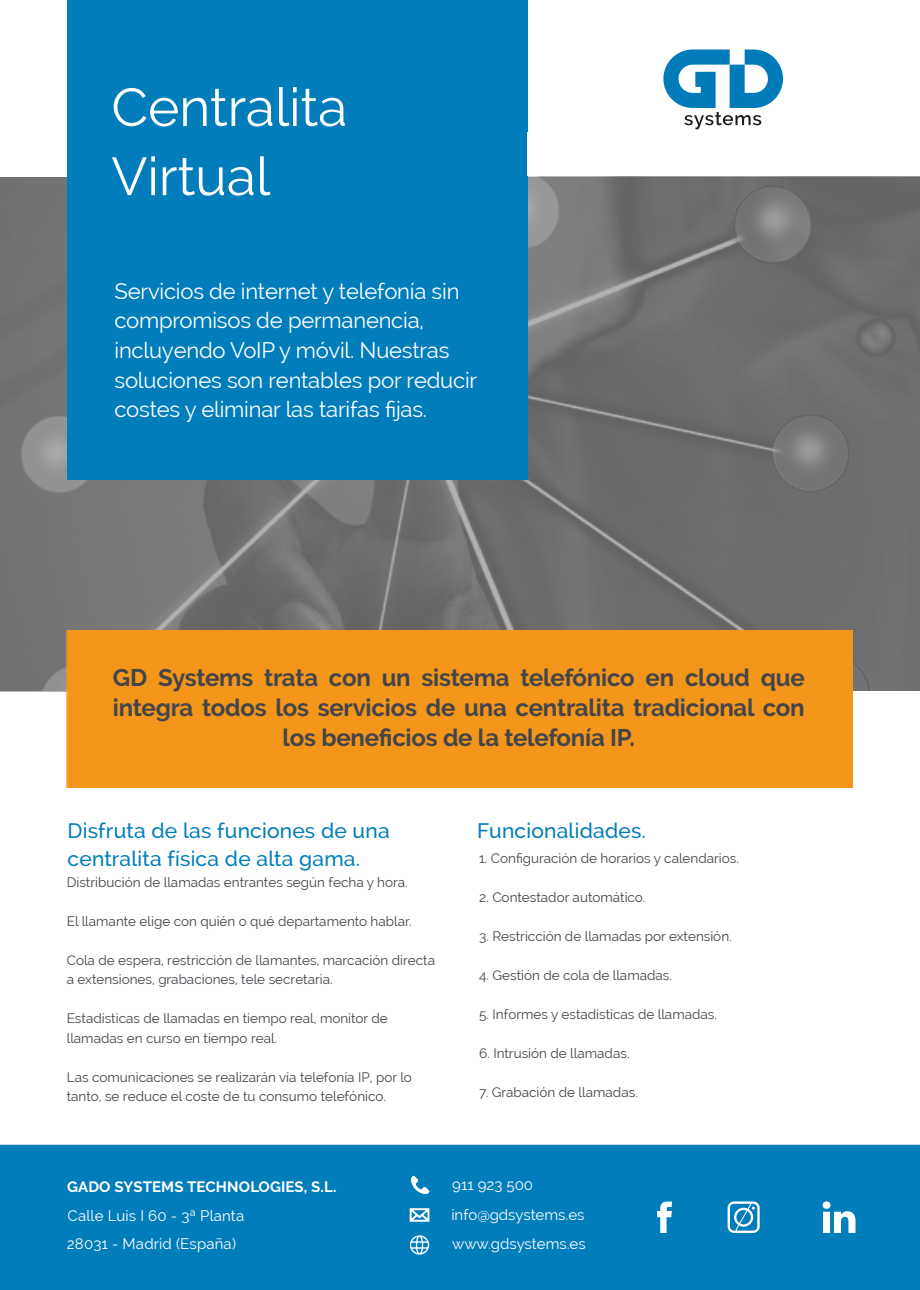
<style>
.page{position:relative;width:920px;height:1290px;background:#fff}
.page>*{position:absolute;margin:0;border:0;box-sizing:border-box;transform-origin:0 0}
.t1{font:53.25px/69.2px "Raleway";color:#fff}
.t2{font:700 24px/29.5px "Raleway";letter-spacing:-.01em;color:#43454b;text-align:center}
.t3{font:22.05px/29.5px "Raleway";letter-spacing:-.01em;color:#fff}
.t4{font:500 21px/27.9px "Raleway";letter-spacing:.01em;color:#017dbb}
.t5{font:15px/28.2px "Raleway";color:#fff}
.t6{font:700 15px "Raleway";letter-spacing:.01em;color:#fff}
.t7{font:13.5px/19.5px "Raleway";color:#43454b}
</style>
<div class="page">
<img style="left:0;top:0;width:920px;height:1290px">
<svg style="left:663px;top:50px;width:120px;height:79px"></svg>
<svg style="left:411px;top:1176px;width:18px;height:18px"></svg>
<svg style="left:410px;top:1208px;width:19px;height:14px"></svg>
<svg style="left:410px;top:1235px;width:19px;height:20px"></svg>
<svg style="left:822px;top:1201px;width:33px;height:32px"></svg>
<svg style="left:727px;top:1201px;width:32px;height:32px"></svg>
<svg style="left:657px;top:1202px;width:15px;height:31px"></svg>
<div style="left:0;top:692px;width:67px;height:110px;background:#fff"></div>
<svg style="left:0;top:177px;width:919px;height:514px;background:#717171"></svg>
<div style="left:57px;top:787px;width:799px;height:26px;background:#fff"></div>
<div style="left:852px;top:691px;width:68px;height:113px;background:#fff"></div>
<div style="left:66px;top:630px;width:786px;height:158px;background:#f49619"></div>
<div style="left:67px;top:0;width:460px;height:480px;background:#017dbb"></div>
<div style="left:0;top:66px;width:67px;height:111px;background:#fff"></div>
<div style="left:527px;top:132px;width:393px;height:44px;background:#fff"></div>
<h1 class="t1" style="left:111px;top:73px;width:237px">Centralita<br>Virtual</h1>
<h3 class="t3" style="left:114px;top:276px;width:364px">Servicios de internet y telefonía sin compromisos de permanencia, incluyendo VoIP y móvil. Nuestras soluciones son rentables por reducir costes y eliminar las tarifas fijas.</h3>
<h2 class="t2" style="left:113px;top:663px;width:693px">GD Systems trata con un sistema telefónico en cloud que integra todos los servicios de una centralita tradicional con los beneficios de la telefonía IP.</h2>
<h3 class="t4" style="left:67px;top:817px;width:324px">Disfruta de las funciones de una centralita física de alta gama.</h3>
<h3 class="t4" style="left:477px;top:817px;width:170px">Funcionalidades.</h3>
<p class="t7" style="left:479px;top:849px;width:261px">1. Configuración de horarios y calendarios.</p>
<p class="t7" style="left:479px;top:888px;width:168px">2. Contestador automático.</p>
<p class="t7" style="left:479px;top:927px;width:254px">3. Restricción de llamadas por extensión.</p>
<p class="t7" style="left:479px;top:966px;width:194px">4. Gestión de cola de llamadas.</p>
<p class="t7" style="left:479px;top:1005px;width:239px">5. Informes y estadísticas de llamadas.</p>
<p class="t7" style="left:479px;top:1044px;width:152px">6. Intrusión de llamadas.</p>
<p class="t7" style="left:479px;top:1083px;width:160px">7. Grabación de llamadas.</p>
<p class="t7" style="left:67px;top:872px;width:342px">Distribución de llamadas entrantes según fecha y hora.</p>
<p class="t7" style="left:67px;top:911px;width:346px">El llamante elige con quién o qué departamento hablar.</p>
<p class="t7" style="left:67px;top:950px;width:370px">Cola de espera, restricción de llamantes, marcación directa a extensiones, grabaciones, tele secretaria.</p>
<p class="t7" style="left:67px;top:1009px;width:322px">Estadísticas de llamadas en tiempo real, monitor de llamadas en curso en tiempo real.</p>
<p class="t7" style="left:67px;top:1067px;width:347px">Las comunicaciones se realizarán vía telefonía IP, por lo tanto, se reduce el coste de tu consumo telefónico.</p>
<p class="t6" style="left:67px;top:1178px;width:271px">GADO SYSTEMS TECHNOLOGIES, S.L.</p>
<p class="t5" style="left:67px;top:1202px;width:179px">Calle Luis I 60 - 3ª Planta<br>28031 - Madrid (España)</p>
<p class="t5" style="left:451px;top:1169px;width:134px;line-height:30.5px">911 923 500 info@gdsystems.es</p>
<p class="t5" style="left:452px;top:1229px;width:135px">www.gdsystems.es</p>
</div>
